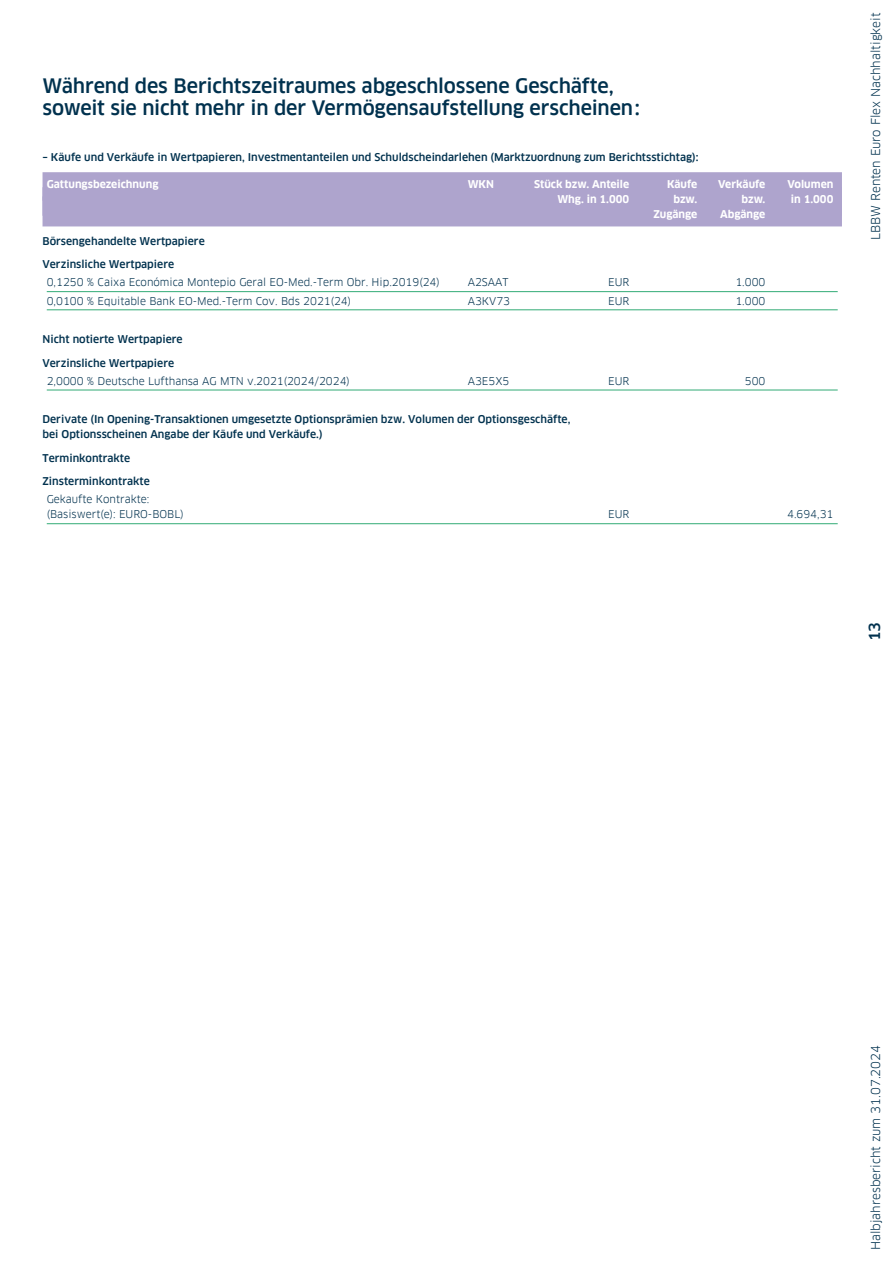
<style>
.page{position:relative;width:893px;height:1263px;background:#fff}
.page>*{position:absolute;margin:0;border:0;box-sizing:border-box;transform-origin:0 0}
.t1{font:500 19.5px "Clanfor LBBW";letter-spacing:-.01em;color:#00314e}
.t2{font:500 15px "Clanfor LBBW";color:#00314e}
.t3{font:12px "Clanfor LBBW";color:#00314e}
.t4{font:500 10.5px/15px "Clanfor LBBW";color:#00314e}
.t5{font:10.5px/15.9px "Clanfor LBBW";color:#00314e}
.t6{font:700 10.5px "Clanfor LBBW";color:#fff}
</style>
<div class="page">
<div style="left:43px;top:172px;width:799px;height:29px;background:#aea4cd"></div>
<div style="left:43px;top:196px;width:799px;height:30px;background:#aea4cd"></div>
<hr style="left:47px;top:291px;width:791px;height:1px;background:#32ab76">
<hr style="left:47px;top:310px;width:791px;height:1px;background:#32ab76">
<hr style="left:47px;top:390px;width:791px;height:1px;background:#32ab76">
<hr style="left:47px;top:523px;width:791px;height:1px;background:#32ab76">
<h1 class="t1" style="left:43px;top:74px;width:573px">Während des Berichtszeitraumes abgeschlossene Geschäfte,</h1>
<h1 class="t1" style="left:43px;top:96px;width:599px">soweit sie nicht mehr in der Vermögensaufstellung erscheinen:</h1>
<p class="t4" style="left:43px;top:150px;width:657px">– Käufe und Verkäufe in Wertpapieren, Investmentanteilen und Schuldscheindarlehen (Marktzuordnung zum Berichtsstichtag):</p>
<p class="t6" style="left:47px;top:178px;width:113px">Gattungsbezeichnung</p>
<p class="t6" style="left:468px;top:178px;width:28px">WKN</p>
<p class="t6" style="left:534px;top:178px;width:97px">Stück bzw. Anteile</p>
<p class="t6" style="left:667px;top:178px;width:32px">Käufe</p>
<p class="t6" style="left:718px;top:178px;width:49px">Verkäufe</p>
<p class="t6" style="left:787px;top:178px;width:47px">Volumen</p>
<p class="t6" style="left:557px;top:193px;width:73px">Whg. in 1.000</p>
<p class="t6" style="left:673px;top:193px;width:25px">bzw.</p>
<p class="t6" style="left:741px;top:193px;width:25px">bzw.</p>
<p class="t6" style="left:791px;top:193px;width:44px">in 1.000</p>
<p class="t6" style="left:653px;top:208px;width:45px">Zugänge</p>
<p class="t6" style="left:720px;top:208px;width:47px">Abgänge</p>
<p class="t4" style="left:42px;top:234px;width:164px">Börsengehandelte Wertpapiere</p>
<p class="t4" style="left:42px;top:257px;width:133px">Verzinsliche Wertpapiere</p>
<p class="t5" style="left:47px;top:275px;width:394px">0,1250 % Caixa Económica Montepio Geral EO-Med.-Term Obr. Hip.2019(24)</p>
<p class="t5" style="left:468px;top:275px;width:42px">A2SAAT</p>
<p class="t5" style="left:608px;top:275px;width:23px">EUR</p>
<p class="t5" style="left:735px;top:275px;width:32px">1.000</p>
<p class="t5" style="left:47px;top:293px;width:306px">0,0100 % Equitable Bank EO-Med.-Term Cov. Bds 2021(24)</p>
<p class="t5" style="left:468px;top:293px;width:44px">A3KV73</p>
<p class="t5" style="left:608px;top:293px;width:23px">EUR</p>
<p class="t5" style="left:735px;top:293px;width:32px">1.000</p>
<p class="t4" style="left:42px;top:332px;width:142px">Nicht notierte Wertpapiere</p>
<p class="t4" style="left:42px;top:355px;width:133px">Verzinsliche Wertpapiere</p>
<p class="t5" style="left:47px;top:373px;width:305px">2,0000 % Deutsche Lufthansa AG MTN v.2021(2024/2024)</p>
<p class="t5" style="left:468px;top:373px;width:43px">A3E5X5</p>
<p class="t5" style="left:608px;top:373px;width:23px">EUR</p>
<p class="t5" style="left:745px;top:373px;width:22px">500</p>
<p class="t4" style="left:42px;top:412px;width:529px">Derivate (In Opening-Transaktionen umgesetzte Optionsprämien bzw. Volumen der Optionsgeschäfte, bei Optionsscheinen Angabe der Käufe und Verkäufe.)</p>
<p class="t4" style="left:42px;top:451px;width:89px">Terminkontrakte</p>
<p class="t4" style="left:42px;top:474px;width:109px">Zinsterminkontrakte</p>
<p class="t5" style="left:47px;top:491px;width:139px">Gekaufte Kontrakte: (Basiswert(e): EURO-BOBL)</p>
<p class="t5" style="left:608px;top:507px;width:23px">EUR</p>
<p class="t5" style="left:787px;top:507px;width:48px">4.694,31</p>
<p class="t3" style="left:869px;top:240px;width:229px;rotate:-90deg">LBBW Renten Euro Flex Nachhaltigkeit</p>
<h2 class="t2" style="left:866px;top:641px;width:21px;rotate:-90deg">13</h2>
<p class="t3" style="left:869px;top:1250px;width:207px;rotate:-90deg">Halbjahresbericht zum 31.07.2024</p>
</div>
